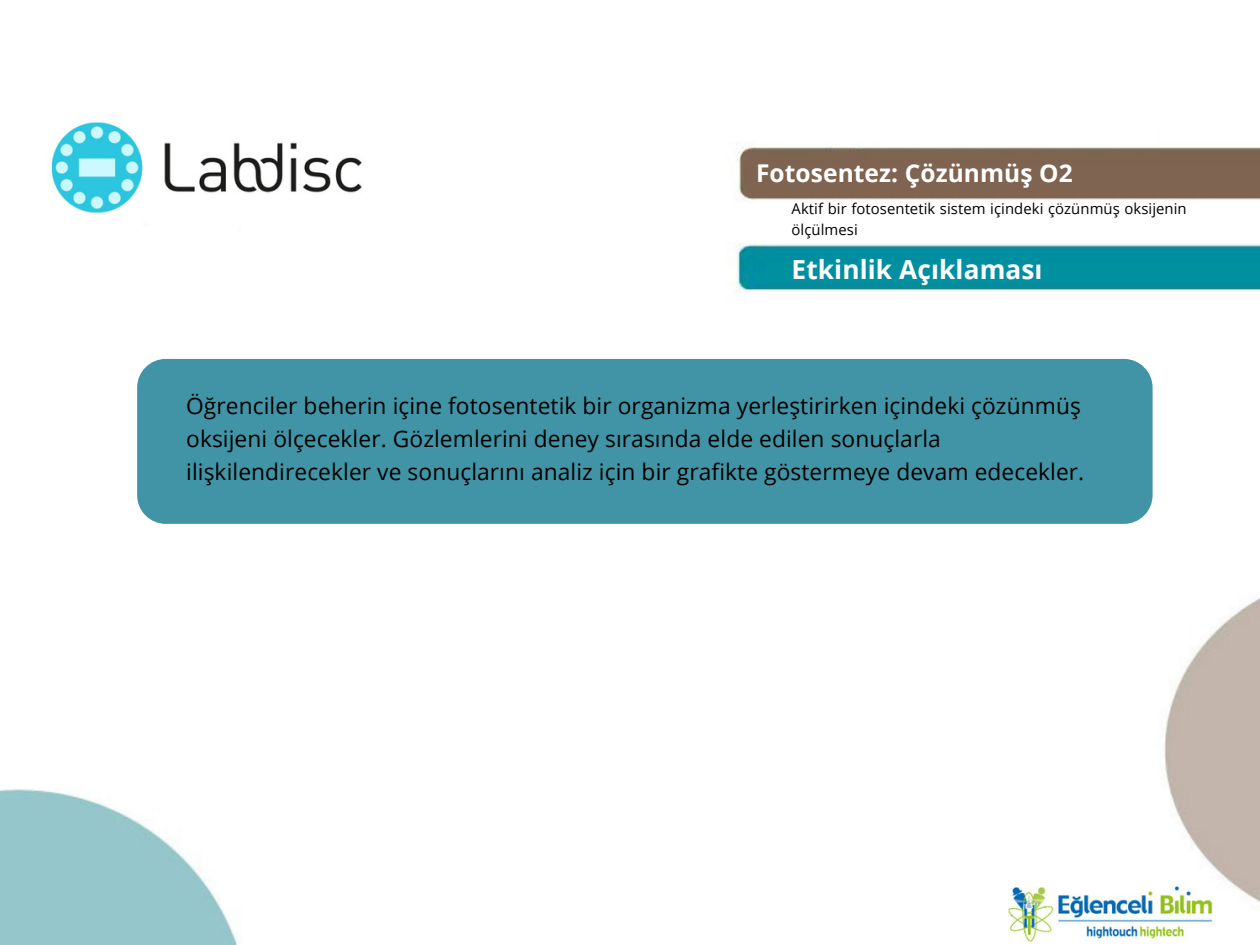
<style>
.page{position:relative;width:1260px;height:945px;background:#fff}
.page>*{position:absolute;margin:0;border:0;box-sizing:border-box;transform-origin:0 0}
.t1{font:700 26.25px "Open Sans";letter-spacing:.005em;color:#fff}
.t2{font:700 24.5px "Open Sans";letter-spacing:.005em;color:#fff}
.t3{font:22.75px/32.9px "Open Sans";letter-spacing:.005em;color:#000}
.t4{font:14.88px/21px "Open Sans";letter-spacing:.005em;color:#000}
</style>
<div class="page">
<img style="left:0;top:121px;width:1260px;height:824px">
<div style="left:139px;top:361px;width:1012px;height:161px;background:#4194a5;border-radius:27px"></div>
<div style="left:137px;top:359px;width:1016px;height:165px;border:3px solid #4194a5;border-radius:27px"></div>
<p class="t2" style="left:756px;top:156px;width:318px">Fotosentez: Çözünmüş O2</p>
<h1 class="t4" style="left:792px;top:198px;width:397px">Aktif bir fotosentetik sistem içindeki çözünmüş oksijenin ölçülmesi</h1>
<p class="t1" style="left:792px;top:251px;width:253px">Etkinlik Açıklaması</p>
<h1 class="t3" style="left:186px;top:389px;width:900px">Öğrenciler beherin içine fotosentetik bir organizma yerleştirirken içindeki çözünmüş oksijeni ölçecekler. Gözlemlerini deney sırasında elde edilen sonuçlarla ilişkilendirecekler ve sonuçlarını analiz için bir grafikte göstermeye devam edecekler.</h1>
</div>
